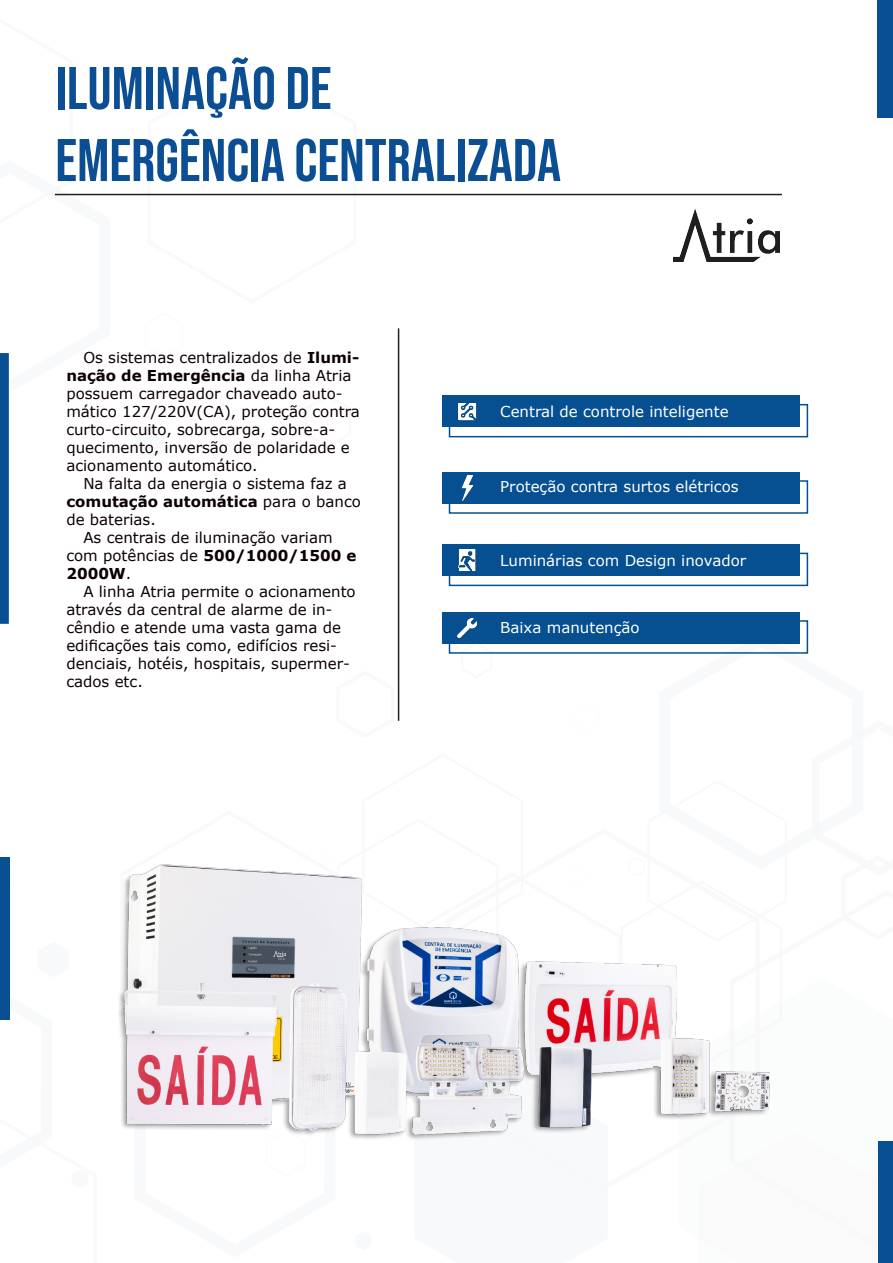
<style>
.page{position:relative;width:893px;height:1263px;background:#fff}
.page>*{position:absolute;margin:0;border:0;box-sizing:border-box;transform-origin:0 0}
.t1{font:60px "Bebas Neue";color:#0b4e94}
.t2{font:15px/18px "Verdana";color:#0d0003}
.t3{font:15px "Verdana";color:#fff}
.s1{font-weight:700}
</style>
<div class="page">
<svg style="left:0;top:353px;width:9px;height:271px;background:#0d5194"></svg>
<div style="left:0;top:857px;width:9px;height:163px;background:#094f93"></div>
<div style="left:877px;top:1141px;width:16px;height:122px;background:#094f93"></div>
<div style="left:877px;top:0;width:16px;height:118px;background:#094f93"></div>
<div style="left:116px;top:864px;width:654px;height:277px;background:#231f20;opacity:.4"></div>
<img style="left:124px;top:865px;width:645px;height:269px">
<img style="left:673px;top:208px;width:107px;height:53px">
<hr style="left:55px;top:194px;width:727px;height:1px;background:#231f20">
<hr style="left:398px;top:328px;width:1px;height:393px;background:#231f20">
<div style="left:449px;top:620px;width:359px;height:34px;border:2px solid #065091"></div>
<div style="left:442px;top:612px;width:358px;height:32px;background:#065091"></div>
<div style="left:449px;top:553px;width:359px;height:33px;border:2px solid #065091"></div>
<div style="left:442px;top:544px;width:358px;height:32px;background:#065091"></div>
<div style="left:449px;top:480px;width:359px;height:34px;border:2px solid #065091"></div>
<div style="left:442px;top:472px;width:358px;height:32px;background:#065091"></div>
<div style="left:449px;top:404px;width:359px;height:33px;border:2px solid #065091"></div>
<div style="left:442px;top:395px;width:358px;height:32px;background:#065091"></div>
<img style="left:457px;top:402px;width:20px;height:19px">
<img style="left:461px;top:475px;width:13px;height:25px">
<img style="left:457px;top:550px;width:19px;height:20px">
<img style="left:457px;top:618px;width:21px;height:20px">
<p class="t1" style="left:55px;top:54px;width:278px">ILUMINAÇÃO DE</p>
<p class="t1" style="left:55px;top:126px;width:507px">EMERGÊNCIA CENTRALIZADA</p>
<p class="t2" style="left:66px;top:349px;width:295px;text-indent:17px">Os sistemas centralizados de <span class="s1">Ilumi&shy;nação de Emergência</span> da linha Atria possuem carregador chaveado auto&shy;mático 127/220V(CA), proteção contra curto-circuito, sobrecarga, sobre-a&shy;quecimento, inversão de polaridade e acionamento automático.</p>
<p class="t2" style="left:66px;top:475px;width:296px;text-indent:17px">Na falta da energia o sistema faz a <span class="s1">comutação automática</span> para o banco de baterias.</p>
<p class="t2" style="left:66px;top:529px;width:292px;text-indent:17px">As centrais de iluminação variam com potências de <span class="s1">500/1000/1500 e<br>2000W</span>.</p>
<p class="t2" style="left:66px;top:583px;width:291px;text-indent:17px">A linha Atria permite o acionamento através da central de alarme de in&shy;cêndio e atende uma vasta gama de edificações tais como, edifícios resi&shy;denciais, hotéis, hospitais, supermer&shy;cados etc.</p>
<p class="t3" style="left:500px;top:401px;width:230px">Central de controle inteligente</p>
<p class="t3" style="left:500px;top:476px;width:240px">Proteção contra surtos elétricos</p>
<p class="t3" style="left:500px;top:550px;width:248px">Luminárias com Design inovador</p>
<p class="t3" style="left:500px;top:618px;width:141px">Baixa manutenção</p>
</div>
